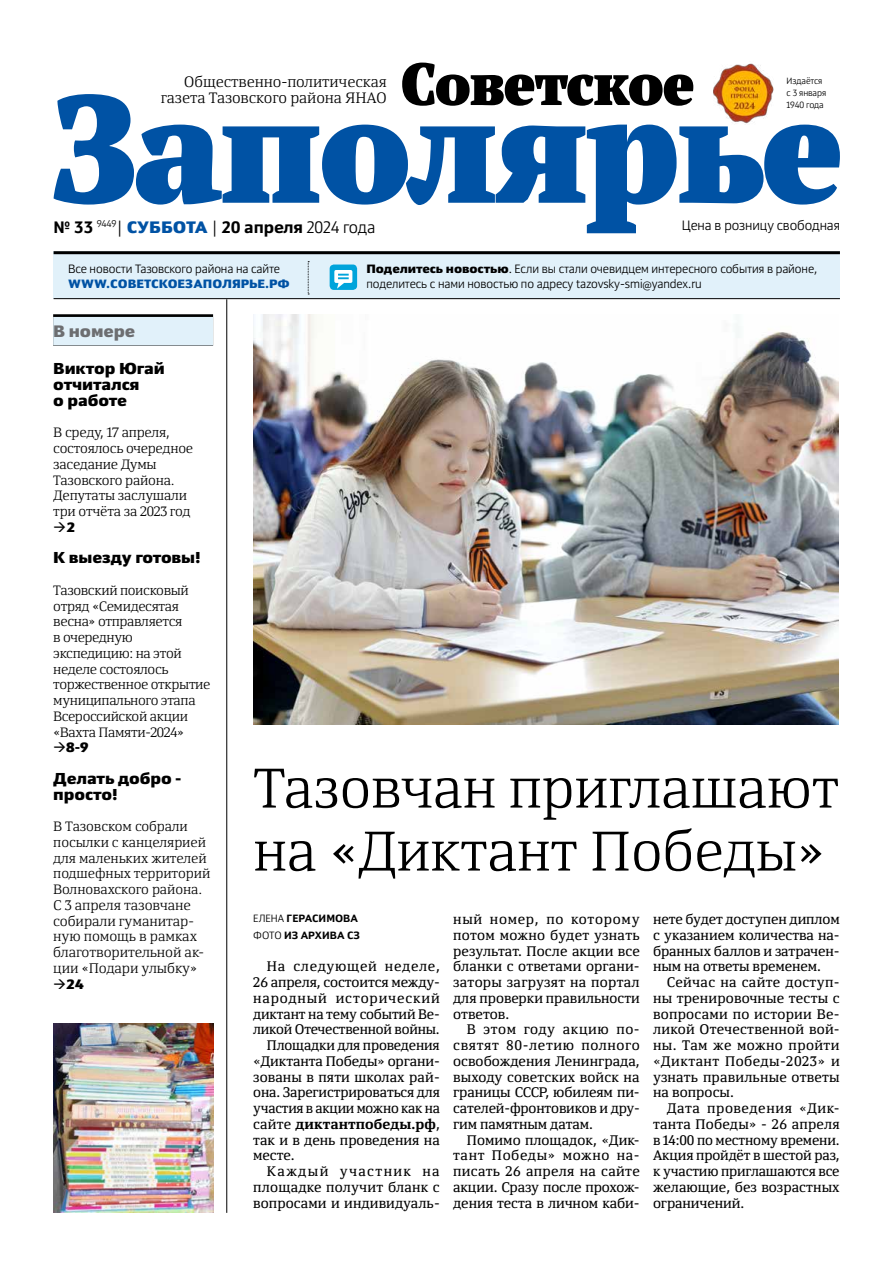
<style>
.page{position:relative;width:893px;height:1263px;background:#fff}
.page>*{position:absolute;margin:0;border:0;box-sizing:border-box;transform-origin:0 0}
.t1{font:300 55.5px/63px "Yefimov Serif";letter-spacing:-.005em;color:#000}
.t2{font:700 16.5px "Yefimov Sans";color:#000}
.t3{font:900 16.5px "Yefimov Sans";letter-spacing:-.005em;color:#6d6e71}
.t4{font:900 15.75px/15.8px "Yefimov Sans";letter-spacing:-.005em;color:#000}
.t5{font:300 15px/15.8px "Yefimov Serif";letter-spacing:-.005em;color:#000;text-align:right}
.t6{font:13.8px/15.8px "Yefimov Serif";letter-spacing:-.005em;color:#000;text-align:justify}
.t7{font:300 13.8px/15.8px "Yefimov Serif";letter-spacing:-.005em;color:#000}
.t8{font:700 13.8px "Yefimov Serif";letter-spacing:.01em;color:#000}
.t9{font:13.8px "Yefimov Serif";letter-spacing:.015em;color:#000}
.t10{font:13.8px "Yefimov Serif";letter-spacing:.06em;color:#000}
.t11{font:13.8px "Yefimov Serif";letter-spacing:.05em;color:#000}
.t12{font:13.8px "Yefimov Serif";letter-spacing:.1em;color:#000}
.t13{font:300 13.5px/15.8px "Yefimov Serif";letter-spacing:-.025em;color:#000}
.t14{font:300 13.5px/15.8px "Yefimov Serif";letter-spacing:-.005em;color:#000}
.t15{font:300 13.5px "Yefimov Sans";letter-spacing:-.005em;color:#000}
.t16{font:900 13.5px "Yefimov Sans";color:#000}
.t17{font:300 12px/15.8px "Yefimov Sans";letter-spacing:-.005em;color:#000}
.t18{font:900 12px "Yefimov Sans";letter-spacing:.005em;color:#0052a4}
.t19{font:700 10.5px/17px "Yefimov Sans";letter-spacing:.005em;color:#000}
.t20{font:300 9px/12px "Yefimov Sans";letter-spacing:-.005em;color:#000}
.s1{font-weight:300}
.s2{font-weight:900;color:#0052a4}
.s3{font-weight:900}
.s4{font-weight:400}
</style>
<div class="page">
<div style="left:53px;top:314px;width:160px;height:32px;background:#060707"></div>
<div style="left:53px;top:317px;width:160px;height:28px;background:#e1f1fa"></div>
<div style="left:54px;top:251px;width:786px;height:47px;background:#e1f1fa"></div>
<hr style="left:54px;top:251px;width:786px;height:3px;background:#000">
<svg style="left:308px;top:261px;width:1px;height:34px"></svg>
<div style="left:330px;top:264px;width:27px;height:26px;background:#00a4db;border-radius:4px"></div>
<svg style="left:334px;top:270px;width:18px;height:19px"></svg>
<hr style="left:54px;top:298px;width:786px;height:1px;background:#000">
<img style="left:713px;top:63px;width:61px;height:31px">
<svg style="left:54px;top:94px;width:786px;height:139px"></svg>
<svg style="left:402px;top:63px;width:291px;height:43px"></svg>
<hr style="left:226px;top:299px;width:1px;height:914px;background:#000">
<img style="left:53px;top:1024px;width:160px;height:189px">
<img style="left:253px;top:315px;width:586px;height:409px">
<p class="t5" style="left:161px;top:74px;width:227px">Общественно-политическая газета Тазовского района ЯНАО</p>
<p class="t2" style="left:54px;top:217px;width:323px">№ 33 <sup>9449</sup><span class="s1">|</span> <span class="s2">СУББОТА</span> <span class="s1">|</span> 20 апреля <span class="s1">2024 года</span></p>
<p class="t20" style="left:786px;top:75px;width:41px">Издаётся с 3 января<br>1940 года</p>
<p class="t15" style="left:682px;top:218px;width:160px">Цена в розницу свободная</p>
<p class="t17" style="left:68px;top:260px;width:214px">Все новости Тазовского района на сайте</p>
<p class="t18" style="left:68px;top:276px;width:223px">WWW.СОВЕТСКОЕЗАПОЛЯРЬЕ.РФ</p>
<p class="t3" style="left:53px;top:321px;width:84px">В НОМЕРЕ</p>
<p class="t17" style="left:366px;top:260px;width:452px"><span class="s3">ПОДЕЛИТЕСЬ НОВОСТЬЮ</span>. Если вы стали очевидцем интересного события в районе, поделитесь с нами новостью по адресу tazovsky-smi@yandex.ru</p>
<p class="t4" style="left:53px;top:361px;width:113px">ВИКТОР ЮГАЙ<br>ОТЧИТАЛСЯ<br>О РАБОТЕ</p>
<p class="t13" style="left:53px;top:425px;width:141px">В среду, 17 апреля, состоялось очередное заседание Думы<br>Тазовского района.<br>Депутаты заслушали три отчёта за 2023 год</p>
<p class="t16" style="left:53px;top:518px;width:23px">→2</p>
<p class="t4" style="left:53px;top:550px;width:149px">К ВЫЕЗДУ ГОТОВЫ!</p>
<p class="t13" style="left:53px;top:582px;width:159px">Тазовский поисковый отряд «Семидесятая весна» отправляется<br>в очередную экспедицию: на этой неделе состоялось торжественное открытие муниципального этапа<br>Всероссийской акции «Вахта Памяти-2024»</p>
<p class="t16" style="left:53px;top:739px;width:37px">→8-9</p>
<p class="t4" style="left:53px;top:770px;width:130px">ДЕЛАТЬ ДОБРО -<br>ПРОСТО!</p>
<p class="t14" style="left:53px;top:818px;width:158px">В Тазовском собрали посылки с канцелярией для маленьких жителей подшефных территорий<br>Волновахского района.</p>
<p class="t7" style="left:53px;top:897px;width:152px">С 3 апреля тазовчане собирали гуманитар&shy;ную помощь в рамках благотворительной ак&shy;ции «Подари улыбку»</p>
<p class="t16" style="left:53px;top:975px;width:32px">→24</p>
<h1 class="t1" style="left:253px;top:756px;width:587px">Тазовчан приглашают на «Диктант Победы»</h1>
<p class="t19" style="left:253px;top:909px;width:106px"><span class="s1">Елена</span> Герасимова<br><span class="s1">Фото</span> из архива СЗ</p>
<p class="t11" style="left:267px;top:958px;width:174px">На следующей неделе,</p>
<p class="t6" style="left:253px;top:974px;width:188px">26 апреля, состоится между-</p>
<p class="t10" style="left:253px;top:989px;width:188px">народный исторический</p>
<p class="t6" style="left:253px;top:1006px;width:188px">диктант на тему событий Ве-</p>
<p class="t6" style="left:253px;top:1021px;width:188px">ликой Отечественной войны.</p>
<p class="t6" style="left:267px;top:1037px;width:174px">Площадки для проведения</p>
<p class="t6" style="left:253px;top:1053px;width:188px">«Диктанта Победы» органи-</p>
<p class="t6" style="left:253px;top:1069px;width:188px">зованы в пяти школах рай-</p>
<p class="t6" style="left:253px;top:1084px;width:188px">она. Зарегистрироваться для</p>
<p class="t6" style="left:253px;top:1100px;width:188px">участия в акции можно как на</p>
<p class="t8" style="left:253px;top:1115px;width:188px"><span class="s4">сайте</span> диктантпобеды.рф<span class="s4">,</span></p>
<p class="t6" style="left:253px;top:1132px;width:188px">так и в день проведения на</p>
<p class="t6" style="left:253px;top:1147px;width:43px">месте.</p>
<p class="t12" style="left:267px;top:1163px;width:174px">Каждый участник на</p>
<p class="t9" style="left:253px;top:1178px;width:188px">площадке получит бланк с</p>
<p class="t6" style="left:253px;top:1195px;width:188px">вопросами и индивидуаль-</p>
<p class="t6" style="left:453px;top:911px;width:188px">ный номер, по которому потом можно будет узнать результат. После акции все бланки с ответами органи&shy;заторы загрузят на портал для проверки правильности ответов.</p>
<p class="t6" style="left:453px;top:1021px;width:188px;text-indent:14px">В этом году акцию по&shy;святят 80-летию полного освобождения Ленинграда, выходу советских войск на границы СССР, юбилеям пи&shy;сателей-фронтовиков и дру&shy;гим памятным датам.</p>
<p class="t6" style="left:453px;top:1132px;width:188px;text-indent:14px">Помимо площадок, «Дик&shy;тант Победы» можно на&shy;писать 26 апреля на сайте акции. Сразу после прохож&shy;дения теста в личном каби-</p>
<p class="t6" style="left:653px;top:911px;width:188px">нете будет доступен диплом с указанием количества на&shy;бранных баллов и затрачен&shy;ным на ответы временем.</p>
<p class="t6" style="left:653px;top:974px;width:188px;text-indent:14px">Сейчас на сайте доступ&shy;ны тренировочные тесты с вопросами по истории Ве&shy;ликой Отечественной вой&shy;ны. Там же можно пройти «Диктант Победы-2023» и узнать правильные ответы на вопросы.</p>
<p class="t6" style="left:653px;top:1100px;width:188px;text-indent:14px">Дата проведения «Дик&shy;танта Победы» - 26 апреля в 14:00 по местному времени.<br>Акция пройдёт в шестой раз, к участию приглашаются все желающие, без возрастных ограничений.</p>
</div>
